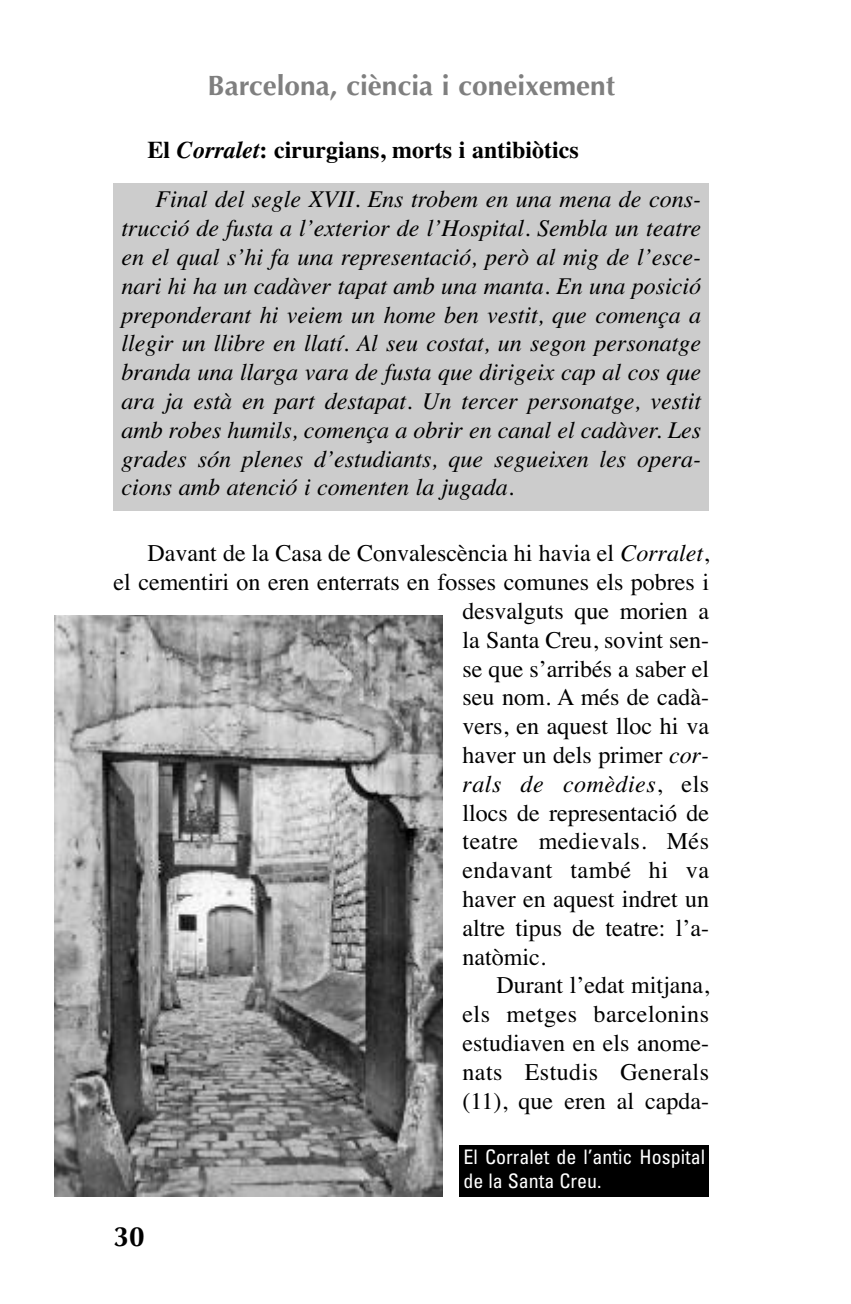
<style>
.page{position:relative;width:851px;height:1304px;background:#fff}
.page>*{position:absolute;margin:0;border:0;box-sizing:border-box;transform-origin:0 0}
.t1{font:700 28px "Optima";color:#7f7f7f}
.t2{font:700 28px "Optima";color:#000}
.t3{font:italic 24px/28.8px "Times";color:#000;text-align:justify}
.t4{font:24px "Times";color:#000}
.t5{font:24px "Times";letter-spacing:.02em;color:#000}
.t6{font:700 24px "Times";color:#000}
.t7{font:italic 24px "Times";letter-spacing:.02em;color:#000}
.t8{font:condensed 20px/24px "Univers";color:#fff}
.s1{font-style:italic}
.s2{font-style:normal}
</style>
<div class="page">
<img style="left:55px;top:615px;width:387px;height:581px">
<div style="left:459px;top:1145px;width:250px;height:51px;background:#000"></div>
<div style="left:113px;top:183px;width:596px;height:327px;background:#ccc"></div>
<p class="t1" style="left:207px;top:74px;width:409px">Barcelona, ciència i coneixement</p>
<p class="t6" style="left:147px;top:136px;width:432px">El <span class="s1">Corralet</span>: cirurgians, morts i antibiòtics</p>
<p class="t3" style="left:121px;top:185px;width:581px;text-indent:34px">Final del segle XVII. Ens trobem en una mena de cons&shy;trucció de fusta a l’exterior de l’Hospital. Sembla un teatre en el qual s’hi fa una representació, però al mig de l’esce&shy;nari hi ha un cadàver tapat amb una manta. En una posició preponderant hi veiem un home ben vestit, que comença a llegir un llibre en llatí. Al seu costat, un segon personatge branda una llarga vara de fusta que dirigeix cap al cos que ara ja està en part destapat. Un tercer personatge, vestit amb robes humils, comença a obrir en canal el cadàver. Les grades són plenes d’estudiants, que segueixen les opera&shy;cions amb atenció i comenten la jugada.</p>
<p class="t4" style="left:147px;top:539px;width:563px">Davant de la Casa de Convalescència hi havia el <span class="s1">Corralet</span>,</p>
<p class="t4" style="left:113px;top:568px;width:597px">el cementiri on eren enterrats en fosses comunes els pobres i</p>
<p class="t4" style="left:462px;top:597px;width:248px">desvalguts que morien a</p>
<p class="t4" style="left:462px;top:625px;width:248px">la Santa Creu, sovint sen-</p>
<p class="t4" style="left:462px;top:654px;width:248px">se que s’arribés a saber el</p>
<p class="t4" style="left:462px;top:683px;width:248px">seu nom. A més de cadà-</p>
<p class="t4" style="left:462px;top:712px;width:248px">vers, en aquest lloc hi va</p>
<p class="t4" style="left:462px;top:741px;width:248px">haver un dels primer <span class="s1">cor-</span></p>
<p class="t7" style="left:462px;top:769px;width:248px">rals de comèdies<span class="s2">, els</span></p>
<p class="t4" style="left:462px;top:798px;width:248px">llocs de representació de</p>
<p class="t5" style="left:462px;top:827px;width:248px">teatre medievals. Més</p>
<p class="t5" style="left:462px;top:856px;width:248px">endavant també hi va</p>
<p class="t4" style="left:462px;top:885px;width:248px">haver en aquest indret un</p>
<p class="t4" style="left:462px;top:913px;width:248px">altre tipus de teatre: l’a-</p>
<p class="t4" style="left:462px;top:942px;width:85px">natòmic.</p>
<p class="t4" style="left:496px;top:971px;width:214px">Durant l’edat mitjana,</p>
<p class="t5" style="left:462px;top:1000px;width:248px">els metges barcelonins</p>
<p class="t4" style="left:462px;top:1029px;width:248px">estudiaven en els anome-</p>
<p class="t5" style="left:462px;top:1057px;width:248px">nats Estudis Generals</p>
<p class="t4" style="left:462px;top:1086px;width:248px">(11), que eren al capda-</p>
<p class="t2" style="left:113px;top:1225px;width:33px">30</p>
<p class="t8" style="left:463px;top:1146px;width:243px">El Corralet de l’antic Hospital de la Santa Creu.</p>
</div>
